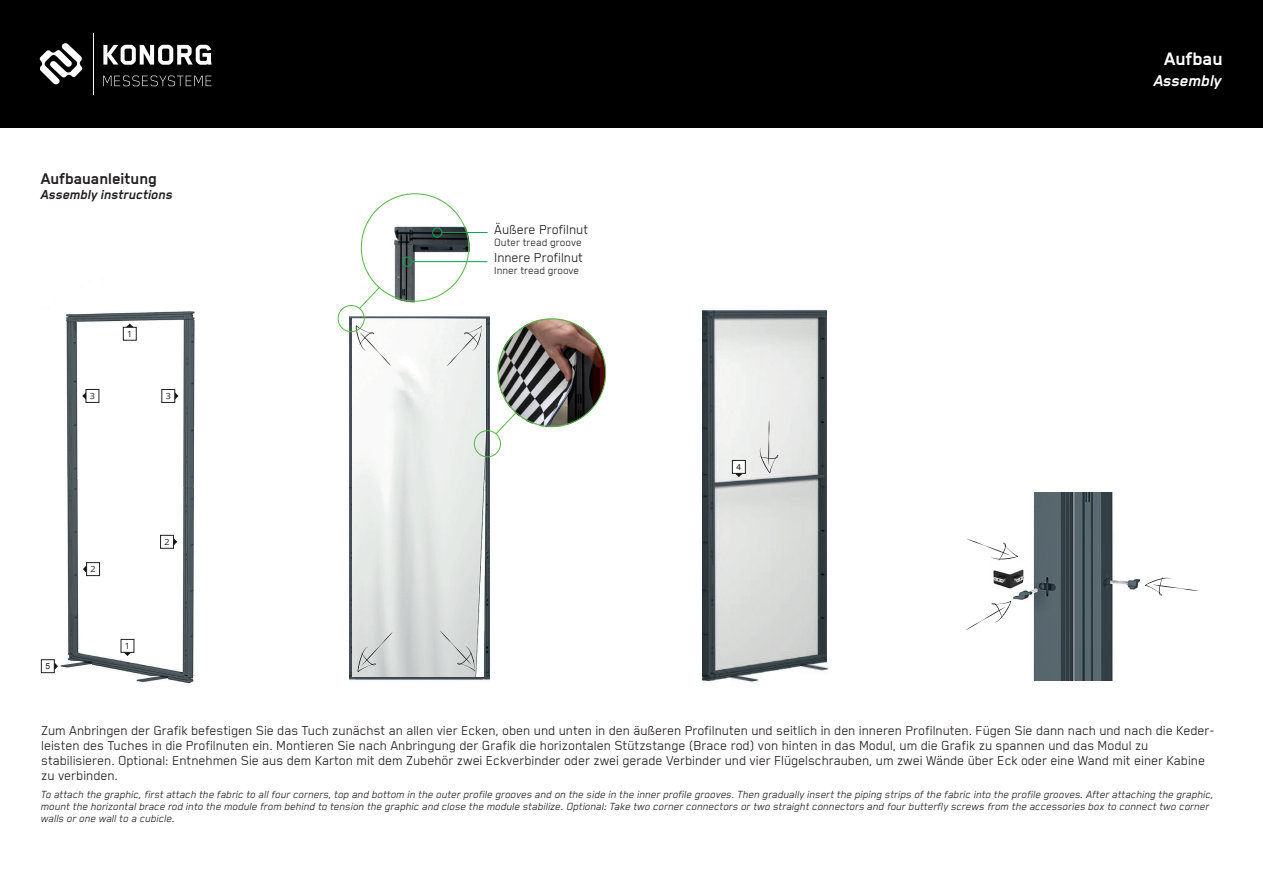
<style>
.page{position:relative;width:1263px;height:893px;background:#fff}
.page>*{position:absolute;margin:0;border:0;box-sizing:border-box;transform-origin:0 0}
.t1{font:700 21px "Blender";color:#fff}
.t2{font:700 18px "Blender";color:#231f20}
.t3{font:italic 700 18px "Blender";color:#fff}
.t4{font:15px/15px "Blender";color:#231f20}
.t5{font:italic 700 15px "Blender";color:#231f20}
.t6{font:italic 12px/12px "Blender";color:#231f20}
.t7{font:12px "Blender";color:#231f20}
.t8{font:8.55px "Open Sans";color:#231f20;scale:1.06 1}
.t9{font:8.55px "Arial";color:#231f20}
</style>
<div class="page">
<div style="left:0;top:0;width:1263px;height:128px;background:#000001"></div>
<svg style="left:39px;top:43px;width:44px;height:42px"></svg>
<svg style="left:103px;top:45px;width:109px;height:20px"></svg>
<svg style="left:103px;top:76px;width:108px;height:10px"></svg>
<hr style="left:93px;top:33px;width:1px;height:61px;background:#fff">
<img style="left:703px;top:310px;width:124px;height:372px">
<div style="left:732px;top:460px;width:13px;height:13px;background:#fff"></div>
<div style="left:732px;top:460px;width:13px;height:13px;border:1px solid #231f20"></div>
<svg style="left:735px;top:473px;width:7px;height:4px"></svg>
<svg style="left:759px;top:419px;width:19px;height:54px"></svg>
<img style="left:349px;top:305px;width:141px;height:376px">
<img style="left:353px;top:319px;width:132px;height:357px">
<img style="left:360px;top:193px;width:112px;height:110px">
<div style="left:432px;top:228px;width:10px;height:9px;border:1px solid #00a54f;border-radius:50%"></div>
<div style="left:402px;top:257px;width:10px;height:10px;border:1px solid #00a54f;border-radius:50%"></div>
<svg style="left:358px;top:287px;width:22px;height:23px"></svg>
<hr style="left:442px;top:232px;width:46px;height:1px;background:#00a54f">
<hr style="left:412px;top:261px;width:76px;height:1px;background:#00a54f">
<svg style="left:358px;top:631px;width:34px;height:41px"></svg>
<svg style="left:356px;top:325px;width:35px;height:41px"></svg>
<svg style="left:440px;top:630px;width:35px;height:42px"></svg>
<svg style="left:447px;top:325px;width:35px;height:41px"></svg>
<img style="left:41px;top:311px;width:154px;height:373px">
<div style="left:86px;top:389px;width:13px;height:13px;background:#fff"></div>
<div style="left:86px;top:389px;width:13px;height:14px;border:1px solid #231f20"></div>
<svg style="left:83px;top:393px;width:3px;height:6px"></svg>
<div style="left:162px;top:389px;width:13px;height:13px;background:#fff"></div>
<div style="left:162px;top:389px;width:13px;height:14px;border:1px solid #231f20"></div>
<svg style="left:175px;top:393px;width:3px;height:6px"></svg>
<div style="left:87px;top:563px;width:13px;height:13px;background:#fff"></div>
<div style="left:86px;top:562px;width:14px;height:14px;border:1px solid #231f20"></div>
<svg style="left:83px;top:566px;width:3px;height:6px"></svg>
<div style="left:161px;top:535px;width:12px;height:13px;background:#fff"></div>
<div style="left:160px;top:535px;width:14px;height:13px;border:1px solid #231f20"></div>
<svg style="left:174px;top:538px;width:3px;height:7px"></svg>
<div style="left:121px;top:639px;width:13px;height:13px;background:#fff"></div>
<svg style="left:124px;top:652px;width:7px;height:4px"></svg>
<div style="left:123px;top:327px;width:13px;height:13px;background:#fff"></div>
<div style="left:123px;top:327px;width:13px;height:13px;border:1px solid #231f20"></div>
<svg style="left:126px;top:324px;width:7px;height:3px"></svg>
<img style="left:60px;top:662px;width:32px;height:10px">
<img style="left:136px;top:676px;width:31px;height:8px">
<img style="left:1008px;top:493px;width:132px;height:187px">
<svg style="left:967px;top:539px;width:51px;height:22px"></svg>
<svg style="left:966px;top:601px;width:45px;height:29px"></svg>
<svg style="left:1145px;top:577px;width:54px;height:19px"></svg>
<img style="left:993px;top:561px;width:34px;height:27px">
<div style="left:41px;top:660px;width:13px;height:13px;background:#fff"></div>
<div style="left:41px;top:660px;width:13px;height:13px;border:1px solid #231f20"></div>
<svg style="left:54px;top:663px;width:4px;height:6px"></svg>
<img style="left:497px;top:319px;width:110px;height:109px">
<div style="left:474px;top:430px;width:27px;height:27px;border:1px solid #56b947;border-radius:50%"></div>
<svg style="left:495px;top:412px;width:22px;height:23px"></svg>
<div style="left:338px;top:305px;width:27px;height:27px;border:1px solid #56b947;border-radius:50%"></div>
<img style="left:800px;top:664px;width:28px;height:11px">
<img style="left:730px;top:676px;width:29px;height:6px">
<p class="t2" style="left:41px;top:169px;width:118px">Aufbauanleitung</p>
<p class="t5" style="left:41px;top:186px;width:133px">Assembly instructions</p>
<p class="t8" style="left:127px;top:328px;width:6px">1</p>
<p class="t8" style="left:90px;top:390px;width:6px">3</p>
<p class="t8" style="left:166px;top:390px;width:6px">3</p>
<p class="t9" style="left:45px;top:661px;width:6px">5</p>
<p class="t8" style="left:90px;top:563px;width:6px">2</p>
<p class="t8" style="left:125px;top:640px;width:6px">1</p>
<p class="t8" style="left:165px;top:536px;width:6px">2</p>
<p class="t4" style="left:494px;top:221px;width:95px">Äußere Profilnut</p>
<p class="t7" style="left:494px;top:236px;width:89px">Outer tread groove</p>
<p class="t4" style="left:494px;top:250px;width:90px">Innere Profilnut</p>
<p class="t7" style="left:494px;top:265px;width:87px">Inner tread groove</p>
<p class="t9" style="left:736px;top:461px;width:6px">4</p>
<h1 class="t1" style="left:1164px;top:47px;width:60px">Aufbau</h1>
<p class="t3" style="left:1154px;top:71px;width:69px">Assembly</p>
<p class="t4" style="left:41px;top:723px;width:1175px">Zum Anbringen der Grafik befestigen Sie das Tuch zunächst an allen vier Ecken, oben und unten in den äußeren Profilnuten und seitlich in den inneren Profilnuten. Fügen Sie dann nach und nach die Keder&shy;leisten des Tuches in die Profilnuten ein. Montieren Sie nach Anbringung der Grafik die horizontalen Stützstange (Brace rod) von hinten in das Modul, um die Grafik zu spannen und das Modul zu</p>
<p class="t4" style="left:41px;top:753px;width:1165px">stabilisieren. Optional: Entnehmen Sie aus dem Karton mit dem Zubehör zwei Eckverbinder oder zwei gerade Verbinder und vier Flügelschrauben, um zwei Wände über Eck oder eine Wand mit einer Kabine zu verbinden.</p>
<p class="t6" style="left:41px;top:788px;width:1174px">To attach the graphic, first attach the fabric to all four corners, top and bottom in the outer profile grooves and on the side in the inner profile grooves. Then gradually insert the piping strips of the fabric into the profile grooves. After attaching the graphic, mount the horizontal brace rod into the module from behind to tension the graphic and close the module stabilize. Optional: Take two corner connectors or two straight connectors and four butterfly screws from the accessories box to connect two corner walls or one wall to a cubicle.</p>
</div>
